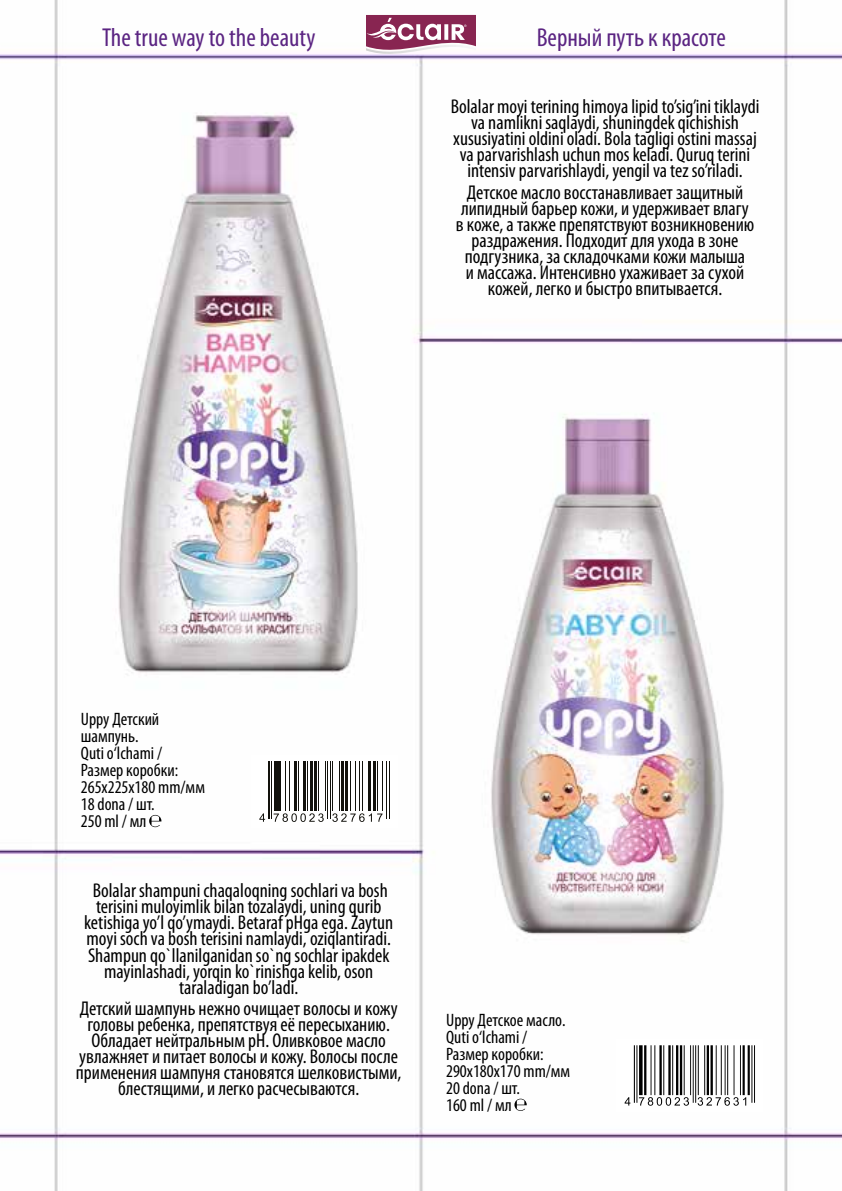
<style>
.page{position:relative;width:842px;height:1191px;background:#fff}
.page>*{position:absolute;margin:0;border:0;box-sizing:border-box;transform-origin:0 0}
.t1{font:condensed 26px "Myriad Pro";color:#5b2482}
.t2{font:condensed 20px/16px "Myriad Pro";color:#000;text-align:center}
.t3{font:condensed 18px/17px "Myriad Pro";color:#000}
</style>
<div class="page">
<img style="left:0;top:0;width:842px;height:1191px">
<svg style="left:149px;top:815px;width:12px;height:12px"></svg>
<svg style="left:514px;top:1098px;width:13px;height:13px"></svg>
<div style="left:251px;top:755px;width:147px;height:73px;background:#fff"></div>
<hr style="left:269px;top:761px;width:1px;height:58px;background:#12110c">
<hr style="left:271px;top:761px;width:1px;height:58px;background:#12110c">
<hr style="left:274px;top:761px;width:3px;height:50px;background:#12110c">
<hr style="left:279px;top:761px;width:2px;height:50px;background:#12110c">
<hr style="left:285px;top:761px;width:1px;height:50px;background:#12110c">
<hr style="left:289px;top:761px;width:1px;height:50px;background:#12110c">
<hr style="left:294px;top:761px;width:2px;height:50px;background:#12110c">
<hr style="left:298px;top:761px;width:1px;height:50px;background:#12110c">
<hr style="left:303px;top:761px;width:2px;height:50px;background:#12110c">
<hr style="left:307px;top:761px;width:1px;height:50px;background:#12110c">
<hr style="left:311px;top:761px;width:2px;height:50px;background:#12110c">
<hr style="left:315px;top:761px;width:2px;height:50px;background:#12110c">
<hr style="left:318px;top:761px;width:1px;height:50px;background:#12110c">
<hr style="left:325px;top:761px;width:1px;height:50px;background:#12110c">
<hr style="left:327px;top:761px;width:1px;height:58px;background:#12110c">
<hr style="left:330px;top:761px;width:1px;height:58px;background:#12110c">
<hr style="left:332px;top:761px;width:1px;height:50px;background:#12110c">
<hr style="left:339px;top:761px;width:1px;height:50px;background:#12110c">
<hr style="left:341px;top:761px;width:3px;height:50px;background:#12110c">
<hr style="left:345px;top:761px;width:3px;height:50px;background:#12110c">
<hr style="left:350px;top:761px;width:1px;height:50px;background:#12110c">
<hr style="left:355px;top:761px;width:1px;height:50px;background:#12110c">
<hr style="left:359px;top:761px;width:1px;height:50px;background:#12110c">
<hr style="left:362px;top:761px;width:1px;height:50px;background:#12110c">
<hr style="left:368px;top:761px;width:3px;height:50px;background:#12110c">
<hr style="left:373px;top:761px;width:3px;height:50px;background:#12110c">
<hr style="left:377px;top:761px;width:1px;height:50px;background:#12110c">
<hr style="left:382px;top:761px;width:1px;height:50px;background:#12110c">
<hr style="left:386px;top:761px;width:1px;height:58px;background:#12110c">
<hr style="left:389px;top:761px;width:1px;height:58px;background:#12110c">
<svg style="left:259px;top:813px;width:6px;height:8px"></svg>
<svg style="left:274px;top:813px;width:50px;height:9px"></svg>
<svg style="left:332px;top:813px;width:51px;height:9px"></svg>
<div style="left:617px;top:1039px;width:146px;height:73px;background:#fff"></div>
<svg style="left:625px;top:1045px;width:130px;height:60px"></svg>
<svg style="left:366px;top:15px;width:110px;height:41px"></svg>
<h1 class="t1" style="left:102px;top:24px;width:215px">The true way to the beauty</h1>
<h1 class="t1" style="left:537px;top:24px;width:191px">Верный путь к красоте</h1>
<p class="t2" style="left:451px;top:99px;width:310px">Bolalar moyi terining himoya lipid to’sig’ini tiklaydi va namlikni saqlaydi, shuningdek qichishish xususiyatini oldini oladi. Bola tagligi ostini massaj va parvarishlash uchun mos keladi. Quruq terini intensiv parvarishlaydi, yengil va tez so’riladi.</p>
<p class="t2" style="left:456px;top:185px;width:300px">Детское масло восстанавливает защитный липидный барьер кожи, и удерживает влагу в коже, а также препятствуют возникновению раздражения. Подходит для ухода в зоне подгузника, за складочками кожи малыша<br>и массажа. Интенсивно ухаживает за сухой кожей, легко и быстро впитывается.</p>
<p class="t3" style="left:81px;top:711px;width:126px">Uppy Детский шампунь.<br>Quti o‘lchami /<br>Размер коробки:<br>265х225х180 mm/мм<br>18 dona / шт.<br>250 ml / мл</p>
<p class="t2" style="left:84px;top:883px;width:310px">Bolalar shampuni сhaqaloqning sochlari va bosh terisini muloyimlik bilan tozalaydi, uning qurib ketishiga yo’l qo’ymaydi. Betaraf рHga ega. Zaytun moyi soch va bosh terisini namlaydi, oziqlantiradi.<br>Shampun qo`llanilganidan so`ng sochlar ipakdek mayinlashadi, yorqin ko`rinishga kelib, oson taraladigan bo’ladi.</p>
<p class="t2" style="left:76px;top:1001px;width:327px">Детский шампунь нежно очищает волосы и кожу головы ребенка, препятствуя её пересыханию.<br>Обладает нейтральным pH. Оливковое масло увлажняет и питает волосы и кожу. Волосы после применения шампуня становятся шелковистыми, блестящими, и легко расчесываются.</p>
<p class="t3" style="left:446px;top:1011px;width:126px">Uppy Детское масло.<br>Quti o‘lchami /<br>Размер коробки:<br>290х180х170 mm/мм<br>20 dona / шт.<br>160 ml / мл</p>
</div>
